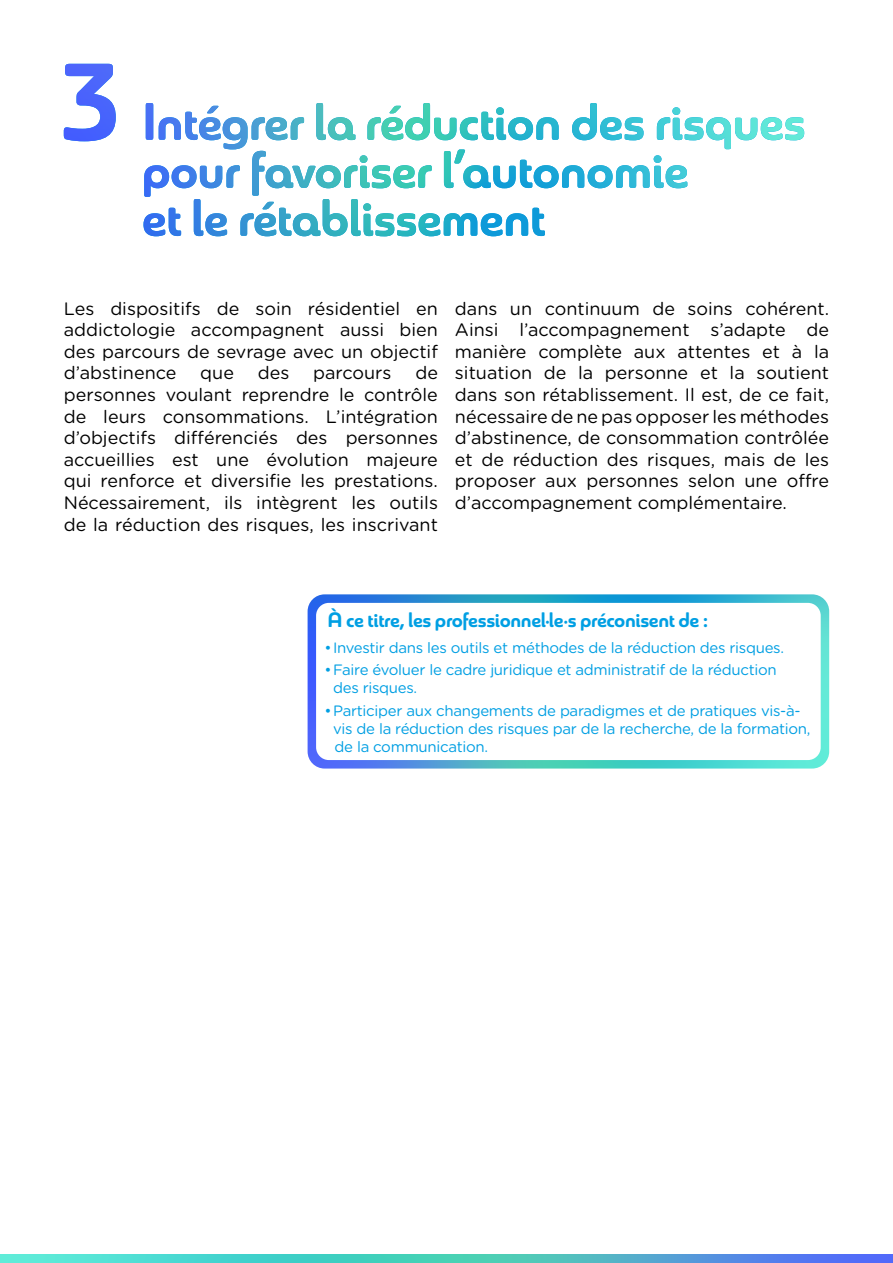
<style>
.page{position:relative;width:893px;height:1263px;background:#fff}
.page>*{position:absolute;margin:0;border:0;box-sizing:border-box;transform-origin:0 0}
.t1{font:21px "Sangli Nor Bol";letter-spacing:-.02em;color:#009fe3}
.t2{font:18px/21.6px "Gotham Rounded";color:#000;text-align:justify}
.t3{font:15px/18px "Gotham Rounded";letter-spacing:-.02em;color:#009fe3}
</style>
<div class="page">
<svg style="left:77px;top:117px;width:727px;height:119px"></svg>
<img style="left:64px;top:64px;width:734px;height:77px">
<img style="left:308px;top:594px;width:521px;height:174px">
<div style="left:316px;top:603px;width:505px;height:157px;background:#fff;border-radius:13px"></div>
<img style="left:0;top:1254px;width:893px;height:9px">
<p class="t2" style="left:64px;top:297px;width:376px">Les dispositifs de soin résidentiel en addictologie accompagnent aussi bien des parcours de sevrage avec un objectif d’abstinence</p>
<p class="t2" style="left:64px;top:361px;width:376px;text-indent:352px">de personnes voulant reprendre le contrôle de leurs consommations. L’intégration d’objectifs différenciés des personnes accueillies est une évolution majeure qui renforce et diversifie les prestations.<br>Nécessairement, ils intègrent les outils de la réduction des risques, les inscrivant</p>
<p class="t2" style="left:200px;top:361px;width:35px">que</p>
<p class="t2" style="left:258px;top:361px;width:33px">des</p>
<p class="t2" style="left:313px;top:361px;width:80px">parcours</p>
<p class="t2" style="left:455px;top:297px;width:376px">dans un continuum de soins cohérent.<br>Ainsi l’accompagnement s’adapte de manière complète aux attentes et à la situation de la personne et la soutient dans son rétablissement. Il est, de ce fait, nécessaire de ne pas opposer les méthodes d’abstinence, de consommation contrôlée et de réduction des risques, mais de les proposer aux personnes selon une offre d’accompagnement complémentaire.</p>
<p class="t1" style="left:328px;top:607px;width:382px">À ce titre, les professionnel·le·s préconisent de :</p>
<p class="t3" style="left:325px;top:638px;width:461px">•Investir dans les outils et méthodes de la réduction des risques.</p>
<p class="t3" style="left:333px;top:660px;width:445px;text-indent:-9px">•Faire évoluer le cadre juridique et administratif de la réduction des risques.</p>
<p class="t3" style="left:333px;top:700px;width:479px;text-indent:-9px">•Participer aux changements de paradigmes et de pratiques vis-à&shy;vis de la réduction des risques par de la recherche, de la formation, de la communication.</p>
</div>
